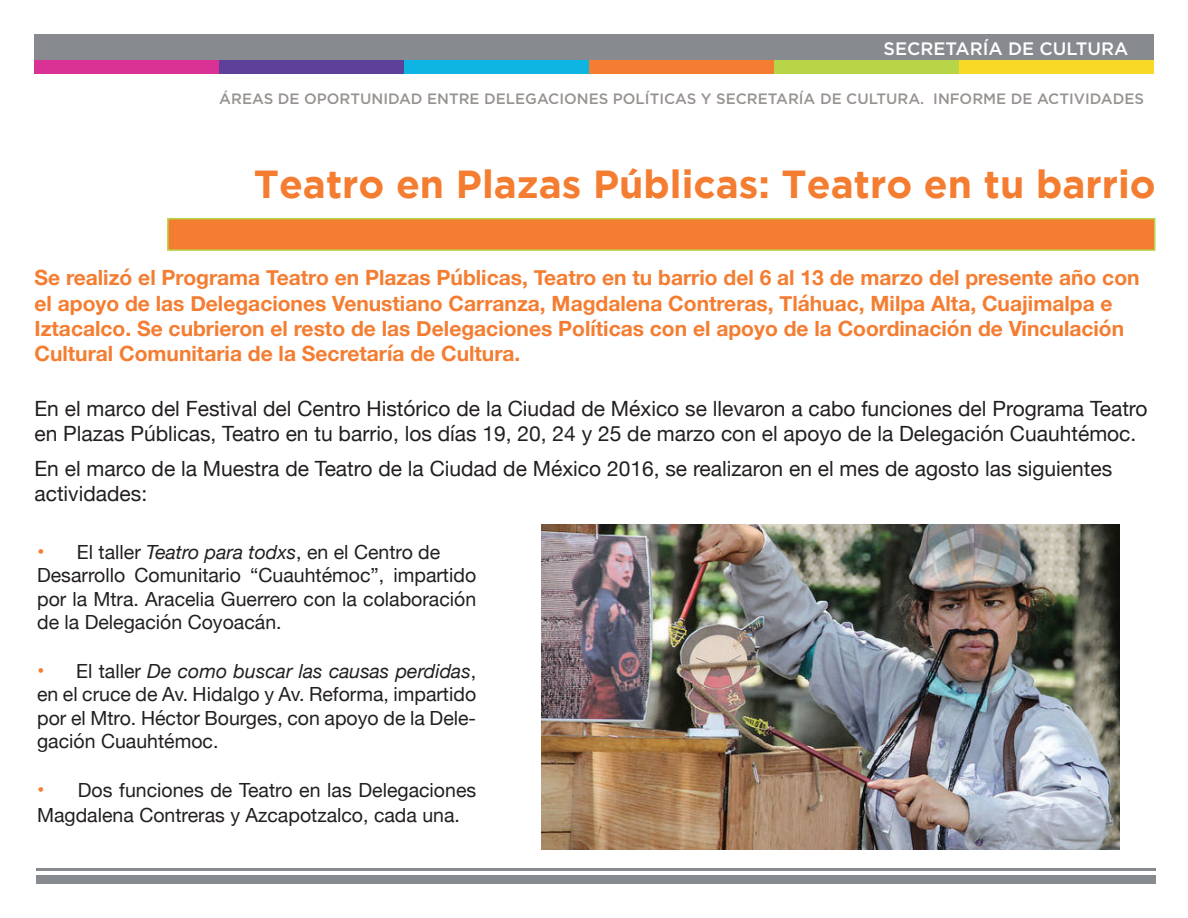
<style>
.page{position:relative;width:1188px;height:918px;background:#fff}
.page>*{position:absolute;margin:0;border:0;box-sizing:border-box;transform-origin:0 0}
.t1{font:700 39px "Gotham";color:#f47d31}
.t2{font:700 21px/25.2px "Helvetica Neue";color:#f47d31}
.t3{font:21px/25.2px "Helvetica Neue";color:#231f20}
.t4{font:19.5px/23.4px "Helvetica Neue";color:#231f20}
.t5{font:500 18px "Gotham";color:#fff}
.t6{font:500 15px "Gotham";color:#524a47}
.s1{font-size:21px;color:#f47d31}
.s2{font-style:italic}
</style>
<div class="page">
<div style="left:34px;top:34px;width:1120px;height:27px;background:#878b8f"></div>
<div style="left:774px;top:61px;width:185px;height:13px;background:#b8d548"></div>
<div style="left:219px;top:61px;width:185px;height:13px;background:#5d409a"></div>
<div style="left:959px;top:61px;width:195px;height:13px;background:#f8d926"></div>
<div style="left:34px;top:61px;width:185px;height:13px;background:#d93194"></div>
<div style="left:589px;top:61px;width:185px;height:13px;background:#f47d31"></div>
<div style="left:404px;top:61px;width:185px;height:13px;background:#0eb5e2"></div>
<hr style="left:36px;top:869px;width:1119px;height:2px;background:#878b8f">
<div style="left:36px;top:875px;width:1119px;height:9px;background:#878b8f"></div>
<div style="left:167px;top:218px;width:988px;height:33px;background:#f47d31;border:2px solid #b8d548"></div>
<img style="left:542px;top:524px;width:577px;height:326px">
<p class="t5" style="left:884px;top:37px;width:246px">SECRETARÍA DE CULTURA</p>
<p class="t6" style="left:219px;top:89px;width:926px">ÁREAS DE OPORTUNIDAD ENTRE DELEGACIONES POLÍTICAS Y SECRETARÍA DE CULTURA. INFORME DE ACTIVIDADES</p>
<h1 class="t1" style="left:254px;top:170px;width:904px">Teatro en Plazas Públicas: Teatro en tu barrio</h1>
<p class="t2" style="left:34px;top:265px;width:1107px">Se realizó el Programa Teatro en Plazas Públicas, Teatro en tu barrio del 6 al 13 de marzo del presente año con el apoyo de las Delegaciones Venustiano Carranza, Magdalena Contreras, Tláhuac, Milpa Alta, Cuajimalpa e Iztacalco. Se cubrieron el resto de las Delegaciones Políticas con el apoyo de la Coordinación de Vinculación Cultural Comunitaria de la Secretaría de Cultura.</p>
<p class="t3" style="left:34px;top:395px;width:1115px">En el marco del Festival del Centro Histórico de la Ciudad de México se llevaron a cabo funciones del Programa Teatro en Plazas Públicas, Teatro en tu barrio, los días 19, 20, 24 y 25 de marzo con el apoyo de la Delegación Cuauhtémoc.</p>
<p class="t3" style="left:34px;top:455px;width:1079px">En el marco de la Muestra de Teatro de la Ciudad de México 2016, se realizaron en el mes de agosto las siguientes actividades:</p>
<p class="t4" style="left:37px;top:540px;width:441px"><span class="s1">•</span> El taller <span class="s2">Teatro para todxs</span>, en el Centro de Desarrollo Comunitario “Cuauhtémoc”, impartido por la Mtra. Aracelia Guerrero con la colaboración de la Delegación Coyoacán.</p>
<p class="t4" style="left:37px;top:659px;width:441px;text-align:justify"><span class="s1">•</span> El taller <span class="s2">De como buscar las causas perdidas</span>, en el cruce de Av. Hidalgo y Av. Reforma, impartido por el Mtro. Héctor Bourges, con apoyo de la Dele&shy;gación Cuauhtémoc.</p>
<p class="t4" style="left:37px;top:777px;width:441px;line-height:25.2px"><span class="s1">•</span> Dos funciones de Teatro en las Delegaciones<br>Magdalena Contreras y Azcapotzalco, cada una.</p>
</div>
